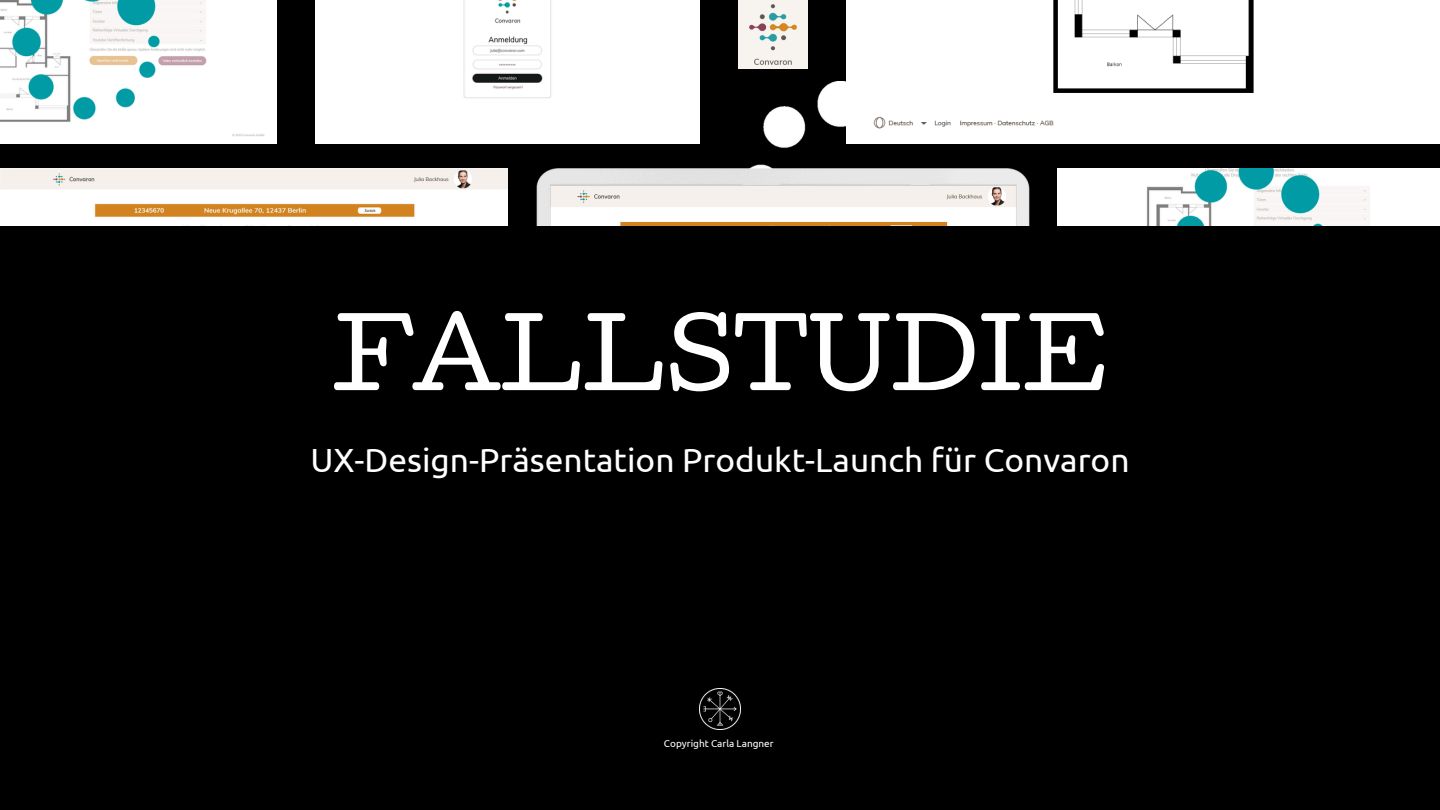
<style>
.page{position:relative;width:1440px;height:810px;background:#000}
.page>*{position:absolute;margin:0;border:0;box-sizing:border-box;transform-origin:0 0}
.t1{font:92px "Cutive";color:#fff}
.t2{font:33.5px "Ubuntu";color:#fff}
.t3{font:10px "Ubuntu";color:#fff}
</style>
<div class="page">
<img style="left:0;top:0;width:277px;height:143px">
<div style="left:316px;top:0;width:384px;height:143px;background:#fff"></div>
<img style="left:739px;top:0;width:69px;height:69px">
<img style="left:750px;top:81px;width:97px;height:87px">
<div style="left:847px;top:0;width:593px;height:144px;background:#fff"></div>
<img style="left:0;top:168px;width:508px;height:58px">
<img style="left:536px;top:168px;width:522px;height:58px">
<img style="left:1058px;top:168px;width:382px;height:58px">
<p class="t1" style="left:332px;top:324px;width:777px">FALLSTUDIE</p>
<h1 class="t2" style="left:310px;top:441px;width:821px">UX-Design-Präsentation Produkt-Launch für Convaron</h1>
<p class="t3" style="left:664px;top:737px;width:111px">Copyright Carla Langner</p>
</div>
